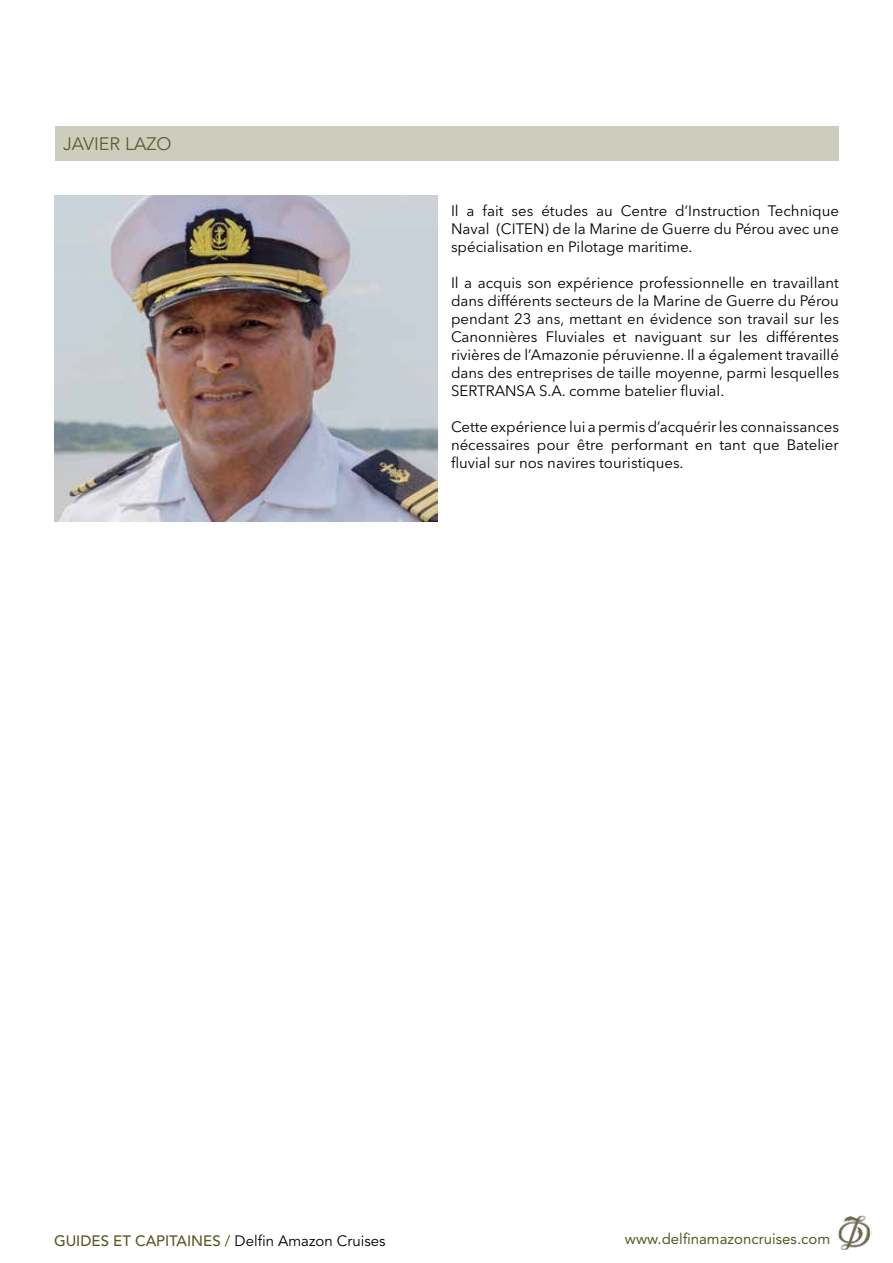
<style>
.page{position:relative;width:893px;height:1263px;background:#fff}
.page>*{position:absolute;margin:0;border:0;box-sizing:border-box;transform-origin:0 0}
.t1{font:18px "Avenir LT Std";color:#5d5c37}
.t2{font:15px/18px "Avenir Next LT Pro";color:#000;text-align:justify}
.t3{font:15px "Avenir LT Std";color:#000}
.t4{font:15px "Avenir LT Std";color:#5a5a28}
.s1{font-weight:500;color:#5a5a28}
.s2{color:#5a5a28}
</style>
<div class="page">
<img style="left:838px;top:1215px;width:33px;height:35px">
<div style="left:55px;top:126px;width:783px;height:34px;background:#cdcdbe"></div>
<img style="left:54px;top:196px;width:383px;height:325px">
<p class="t1" style="left:63px;top:134px;width:110px">JAVIER LAZO</p>
<p class="t2" style="left:451px;top:202px;width:389px">Il a fait ses études au Centre d’Instruction Technique Naval (CITEN) de la Marine de Guerre du Pérou avec une spécialisation en Pilotage maritime.</p>
<p class="t2" style="left:451px;top:274px;width:390px">Il a acquis son expérience professionnelle en travaillant dans différents secteurs de la Marine de Guerre du Pérou pendant 23 ans, mettant en évidence son travail sur les Canonnières Fluviales et naviguant sur les différentes rivières de l’Amazonie péruvienne. Il a également travaillé dans des entreprises de taille moyenne, parmi lesquelles SERTRANSA S.A. comme batelier fluvial.</p>
<p class="t2" style="left:451px;top:418px;width:389px">Cette expérience lui a permis d’acquérir les connaissances nécessaires pour être performant en tant que Batelier fluvial sur nos navires touristiques.</p>
<p class="t3" style="left:54px;top:1232px;width:333px"><span class="s1">GUIDES ET CAPITAINES</span> <span class="s2">/</span> Delfin Amazon Cruises</p>
<p class="t4" style="left:625px;top:1230px;width:207px">www.delfinamazoncruises.com</p>
</div>
